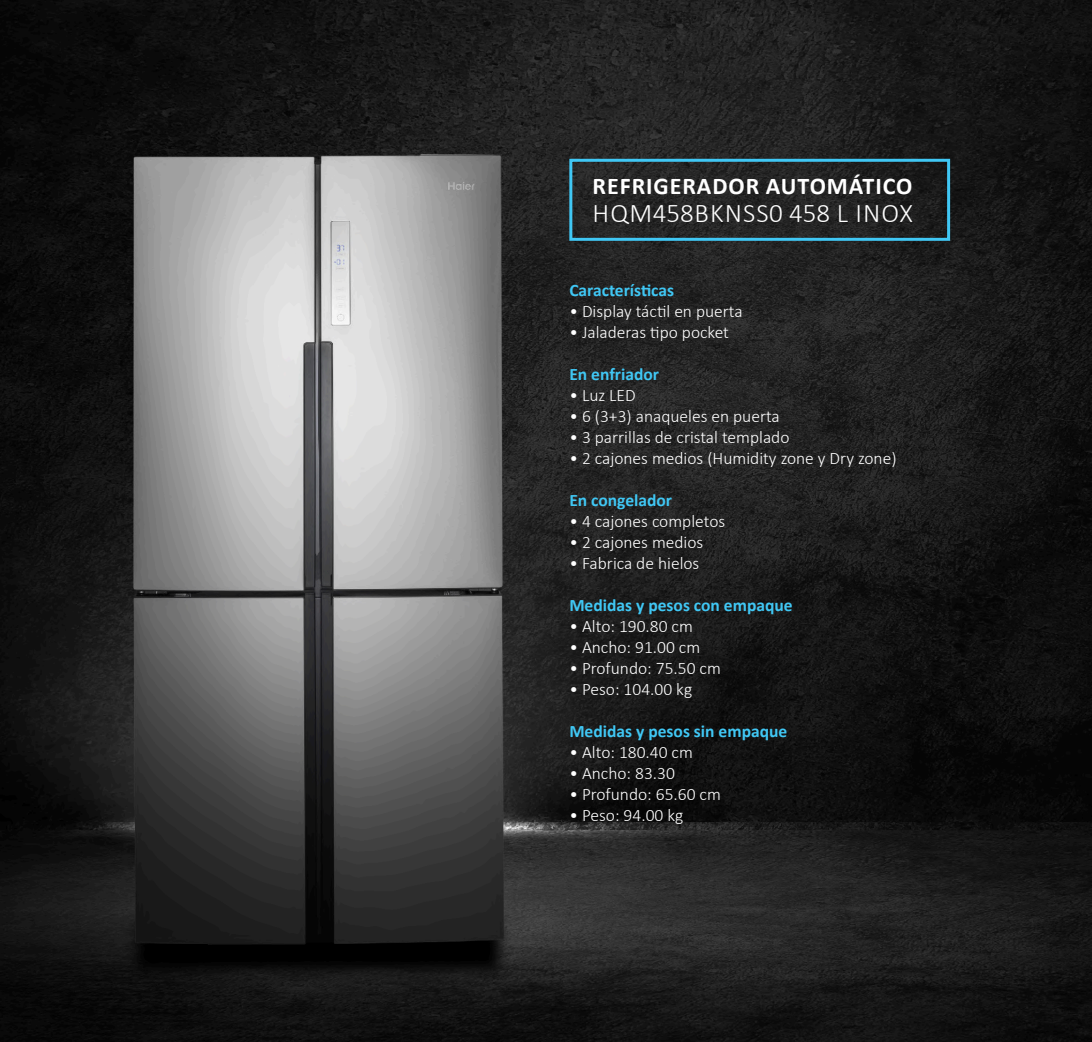
<style>
.page{position:relative;width:1092px;height:1042px;background:#fff}
.page>*{position:absolute;margin:0;border:0;box-sizing:border-box;transform-origin:0 0}
.NOMS{font:300 27.12px "Calibri";letter-spacing:.03em;color:#fff}
.NOMS-2{font:700 23.97px "Calibri";letter-spacing:.04em;color:#fff}
.NOMS-3{font:300 17.5px "Calibri";color:#fff}
.NOMS-4{font:700 17.5px "Calibri";color:#40c7f4}
</style>
<div class="page">
<img style="left:0;top:0;width:1091px;height:1042px">
<div style="left:569px;top:159px;width:381px;height:82px;border:3px solid #40c7f4"></div>
<p class="NOMS-2" style="left:592px;top:169px;width:321px">REFRIGERADOR AUTOMÁTICO</p>
<p class="NOMS" style="left:592px;top:196px;width:322px">HQM458BKNSS0 458 L INOX</p>
<p class="NOMS-4" style="left:569px;top:278px;width:106px">Características</p>
<p class="NOMS-3" style="left:569px;top:300px;width:175px">• Display táctil en puerta</p>
<p class="NOMS-3" style="left:569px;top:321px;width:161px">• Jaladeras tipo pocket</p>
<p class="NOMS-4" style="left:569px;top:362px;width:91px">En enfriador</p>
<p class="NOMS-3" style="left:569px;top:384px;width:68px">• Luz LED</p>
<p class="NOMS-3" style="left:569px;top:405px;width:212px">• 6 (3+3) anaqueles en puerta</p>
<p class="NOMS-3" style="left:569px;top:426px;width:222px">• 3 parrillas de cristal templado</p>
<p class="NOMS-3" style="left:569px;top:447px;width:329px">• 2 cajones medios (Humidity zone y Dry zone)</p>
<p class="NOMS-4" style="left:569px;top:488px;width:104px">En congelador</p>
<p class="NOMS-3" style="left:569px;top:510px;width:157px">• 4 cajones completos</p>
<p class="NOMS-3" style="left:569px;top:531px;width:135px">• 2 cajones medios</p>
<p class="NOMS-3" style="left:569px;top:552px;width:132px">• Fabrica de hielos</p>
<p class="NOMS-4" style="left:569px;top:593px;width:225px">Medidas y pesos con empaque</p>
<p class="NOMS-3" style="left:569px;top:615px;width:125px">• Alto: 190.80 cm</p>
<p class="NOMS-3" style="left:569px;top:636px;width:132px">• Ancho: 91.00 cm</p>
<p class="NOMS-3" style="left:569px;top:657px;width:153px">• Profundo: 75.50 cm</p>
<p class="NOMS-3" style="left:569px;top:678px;width:124px">• Peso: 104.00 kg</p>
<p class="NOMS-4" style="left:569px;top:719px;width:219px">Medidas y pesos sin empaque</p>
<p class="NOMS-3" style="left:569px;top:741px;width:125px">• Alto: 180.40 cm</p>
<p class="NOMS-3" style="left:569px;top:762px;width:107px">• Ancho: 83.30</p>
<p class="NOMS-3" style="left:569px;top:783px;width:153px">• Profundo: 65.60 cm</p>
<p class="NOMS-3" style="left:569px;top:804px;width:115px">• Peso: 94.00 kg</p>
</div>
